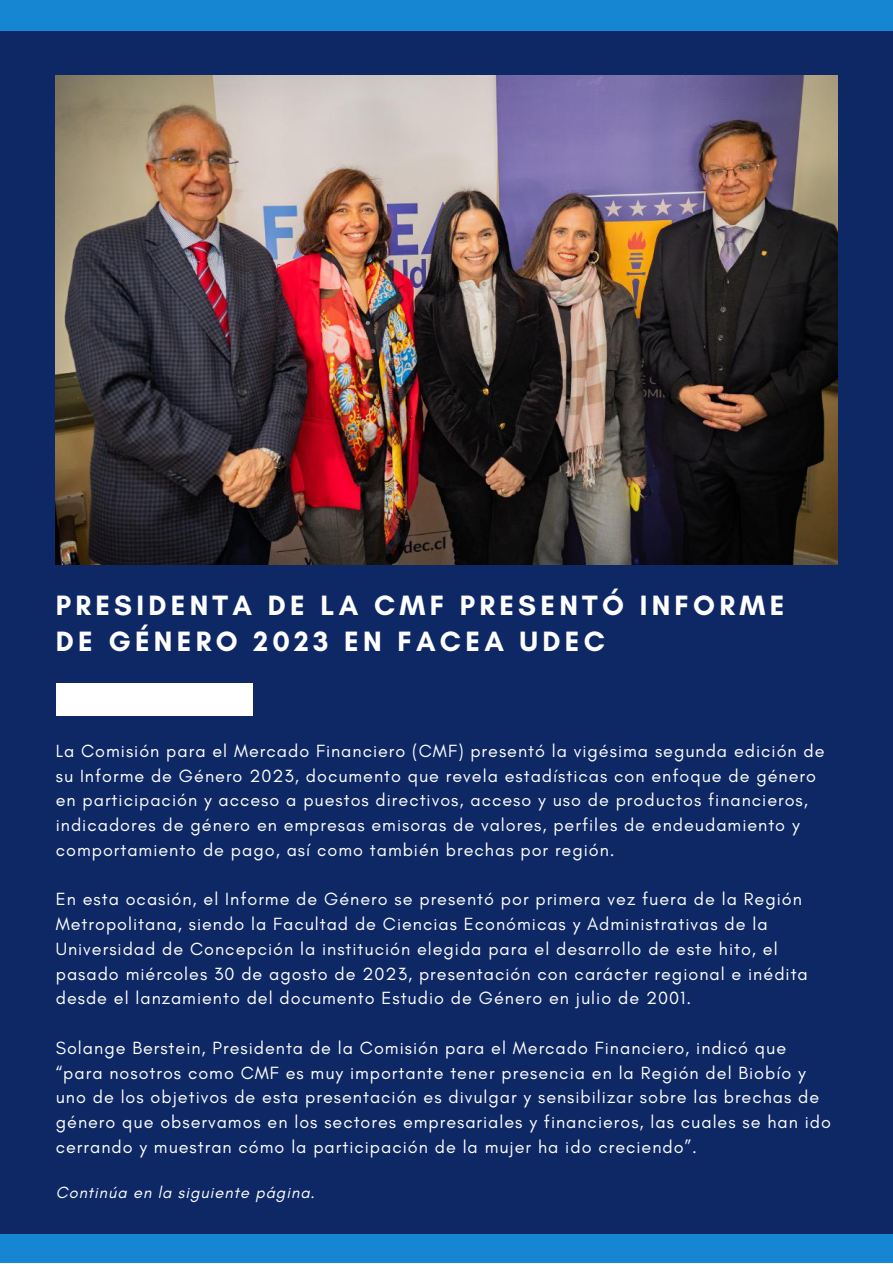
<style>
.page{position:relative;width:893px;height:1264px;background:#fff}
.page>*{position:absolute;margin:0;border:0;box-sizing:border-box;transform-origin:0 0}
.t1{font:700 28.5px/36px "Glacial Indifference";letter-spacing:.15em;color:#fff}
.t2{font:18px/24.8px "Glacial Indifference";letter-spacing:.055em;color:#fff}
.t3{font:italic 16.5px "Glacial Indifference";letter-spacing:.055em;color:#fff}
</style>
<div class="page">
<div style="left:0;top:20px;width:892px;height:1219px;background:#0e2866"></div>
<div style="left:0;top:1234px;width:892px;height:28px;background:#1786d2"></div>
<div style="left:56px;top:683px;width:196px;height:32px;background:#fff"></div>
<img style="left:56px;top:76px;width:781px;height:489px">
<div style="left:0;top:0;width:892px;height:31px;background:#1786d2"></div>
<h1 class="t1" style="left:56px;top:587px;width:730px">PRESIDENTA DE LA CMF PRESENTÓ INFORME<br>DE GÉNERO 2023 EN FACEA UDEC</h1>
<p class="t2" style="left:56px;top:738px;width:770px">La Comisión para el Mercado Financiero (CMF) presentó la vigésima segunda edición de su Informe de Género 2023, documento que revela estadísticas con enfoque de género en participación y acceso a puestos directivos, acceso y uso de productos financieros, indicadores de género en empresas emisoras de valores, perfiles de endeudamiento y comportamiento de pago, así como también brechas por región.</p>
<p class="t2" style="left:56px;top:886px;width:753px">En esta ocasión, el Informe de Género se presentó por primera vez fuera de la Región Metropolitana, siendo la Facultad de Ciencias Económicas y Administrativas de la Universidad de Concepción la institución elegida para el desarrollo de este hito, el pasado miércoles 30 de agosto de 2023, presentación con carácter regional e inédita desde el lanzamiento del documento Estudio de Género en julio de 2001.</p>
<p class="t2" style="left:56px;top:1035px;width:776px">Solange Berstein, Presidenta de la Comisión para el Mercado Financiero, indicó que “para nosotros como CMF es muy importante tener presencia en la Región del Biobío y uno de los objetivos de esta presentación es divulgar y sensibilizar sobre las brechas de género que observamos en los sectores empresariales y financieros, las cuales se han ido cerrando y muestran cómo la participación de la mujer ha ido creciendo”.</p>
<p class="t3" style="left:56px;top:1181px;width:261px">Continúa en la siguiente página.</p>
</div>
